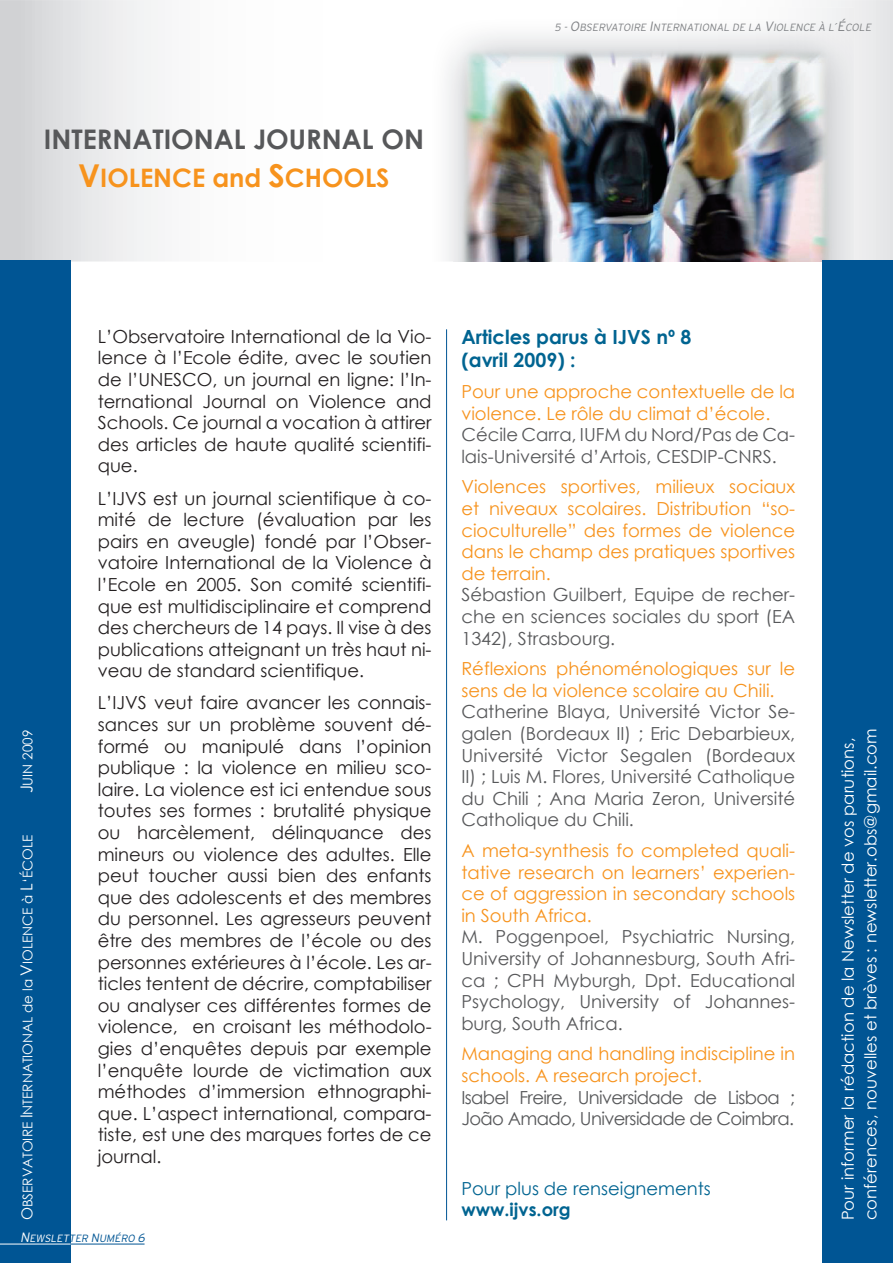
<style>
.page{position:relative;width:893px;height:1263px;background:#fff}
.page>*{position:absolute;margin:0;border:0;box-sizing:border-box;transform-origin:0 0}
.t1{font:700 27px "Century Gothic";color:#57585a}
.t2{font:700 25.5px "Century Gothic";color:#f7931d}
.t3{font:700 19.5px/23.4px "Century Gothic";color:#006491}
.t4{font:18px/21.6px "Century Gothic";color:#231f20;text-align:justify}
.t5{font:18px/21.6px "Century Gothic";color:#57585a;text-align:justify}
.t6{font:18px/21.6px "Century Gothic";color:#f7931d}
.t7{font:18px/21.6px "Century Gothic";letter-spacing:-.035em;color:#57585a}
.t8{font:18px "Century Gothic";color:#006491}
.t9{font:700 18px "Century Gothic";color:#006491}
.t10{font:16.5px/22.5px "Century Gothic";color:#fff}
.t11{font:13.5px "Century Gothic";color:#fff}
.t12{font:italic 300 10.5px "Interstate";color:#808285}
.t13{font:italic 300 10.5px "Interstate";color:#005594}
.s1{font-size:31.5px}
.s2{font-size:13.5px}
.s3{font-size:16.5px}
.s4{font-size:15px}
.s5{font-size:13.5px;color:#fff}
.s6{color:#fff}
.s7{font-size:12px}
</style>
<div class="page">
<svg style="left:0;top:0;width:893px;height:262px"></svg>
<img style="left:419px;top:7px;width:435px;height:255px">
<img style="left:454px;top:43px;width:384px;height:219px">
<div style="left:0;top:260px;width:71px;height:1003px;background:#005594"></div>
<div style="left:822px;top:260px;width:71px;height:1003px;background:#005594"></div>
<hr style="left:0;top:1244px;width:71px;height:1px;background:#fff">
<hr style="left:71px;top:1244px;width:74px;height:1px;background:#005594">
<hr style="left:446px;top:329px;width:1px;height:891px;background:#005594">
<h1 class="t1" style="left:44px;top:122px;width:382px">INTERNATIONAL JOURNAL ON</h1>
<h2 class="t2" style="left:78px;top:161px;width:313px"><span class="s1">V</span>IOLENCE and <span class="s1">S</span>CHOOLS</h2>
<p class="t12" style="left:555px;top:23px;width:320px">5 - <span class="s2">O</span>BSERVATOIRE <span class="s2">I</span>NTERNATIONAL DE LA <span class="s2">V</span>IOLENCE À L´<span class="s2">É</span>COLE</p>
<p class="t11" style="left:19px;top:793px;width:65px;rotate:-90deg"><span class="s3">J</span>UIN 2009</p>
<p class="t11" style="left:19px;top:1220px;width:387px;rotate:-90deg"><span class="s4">O</span>BSERVATOIRE <span class="s3">I</span>NTERNATIONAL de la <span class="s3">V</span>IOLENCE à <span class="s3">L</span>‘ÉCOLE</p>
<p class="t4" style="left:98px;top:325px;width:335px">L’Observatoire International de la Vio&shy;lence à l’Ecole édite, avec le soutien de l’UNESCO, un journal en ligne: l’In&shy;ternational Journal on Violence and Schools. Ce journal a vocation à attirer des articles de haute qualité scientifi&shy;que.</p>
<p class="t4" style="left:98px;top:487px;width:335px">L’IJVS est un journal scientifique à co&shy;mité de lecture (évaluation par les pairs en aveugle) fondé par l’Obser&shy;vatoire International de la Violence à l’Ecole en 2005. Son comité scientifi&shy;que est multidisciplinaire et comprend des chercheurs de 14 pays. Il vise à des publications atteignant un très haut ni&shy;veau de standard scientifique.</p>
<p class="t4" style="left:98px;top:692px;width:335px">L’IJVS veut faire avancer les connais&shy;sances sur un problème souvent dé&shy;formé ou manipulé dans l’opinion publique : la violence en milieu sco&shy;laire. La violence est ici entendue sous toutes ses formes : brutalité physique ou harcèlement, délinquance des mineurs ou violence des adultes. Elle peut toucher aussi bien des enfants que des adolescents et des membres du personnel. Les agresseurs peuvent être des membres de l’école ou des personnes extérieures à l’école. Les ar&shy;ticles tentent de décrire, comptabiliser ou analyser ces différentes formes de violence, en croisant les méthodolo&shy;gies d’enquêtes depuis par exemple l’enquête lourde de victimation aux méthodes d’immersion ethnographi&shy;que. L’aspect international, compara&shy;tiste, est une des marques fortes de ce journal.</p>
<p class="t13" style="left:20px;top:1234px;width:128px"><span class="s5">N</span><span class="s6">EWSLET</span>TER <span class="s7">N</span>UMÉRO <span class="s7">6</span></p>
<p class="t3" style="left:461px;top:325px;width:232px">Articles parus à IJVS nº 8 (avril 2009) :</p>
<p class="t6" style="left:461px;top:380px;width:335px">Pour une approche contextuelle de la violence. Le rôle du climat d’école.</p>
<p class="t5" style="left:461px;top:423px;width:335px">Cécile Carra, IUFM du Nord/Pas de Ca&shy;lais-Université d’Artois, CESDIP-CNRS.</p>
<p class="t6" style="left:461px;top:475px;width:335px;text-align:justify">Violences sportives, milieux sociaux et niveaux scolaires. Distribution “so&shy;cioculturelle” des formes de violence dans le champ des pratiques sportives de terrain.</p>
<p class="t5" style="left:461px;top:583px;width:335px">Sébastion Guilbert, Equipe de recher&shy;che en sciences sociales du sport (EA 1342), Strasbourg.</p>
<p class="t6" style="left:461px;top:657px;width:335px">Réflexions phénoménologiques sur le sens de la violence scolaire au Chili.</p>
<p class="t5" style="left:461px;top:700px;width:335px">Catherine Blaya, Université Victor Se&shy;galen (Bordeaux II) ; Eric Debarbieux, Université Victor Segalen (Bordeaux II) ; Luis M. Flores, Université Catholique du Chili ; Ana Maria Zeron, Université Catholique du Chili.</p>
<p class="t6" style="left:461px;top:839px;width:335px;text-align:justify">A meta-synthesis fo completed quali&shy;tative research on learners’ experien&shy;ce of aggression in secondary schools in South Africa.</p>
<p class="t5" style="left:461px;top:925px;width:335px">M. Poggenpoel, Psychiatric Nursing, University of Johannesburg, South Afri&shy;ca ; CPH Myburgh, Dpt. Educational Psychology, University of Johannes&shy;burg, South Africa.</p>
<p class="t6" style="left:461px;top:1042px;width:335px">Managing and handling indiscipline in schools. A research project.</p>
<p class="t7" style="left:461px;top:1086px;width:335px">Isabel Freire, Universidade de Lisboa ;<br>João Amado, Universidade de Coimbra.</p>
<p class="t8" style="left:461px;top:1177px;width:251px">Pour plus de renseignements</p>
<p class="t9" style="left:461px;top:1198px;width:111px">www.ijvs.org</p>
<p class="t10" style="left:836px;top:1220px;width:494px;rotate:-90deg">Pour informer la rédaction de la Newsletter de vos parutions, conférences, nouvelles et brèves : newsletter.obs@gmail.com</p>
</div>
